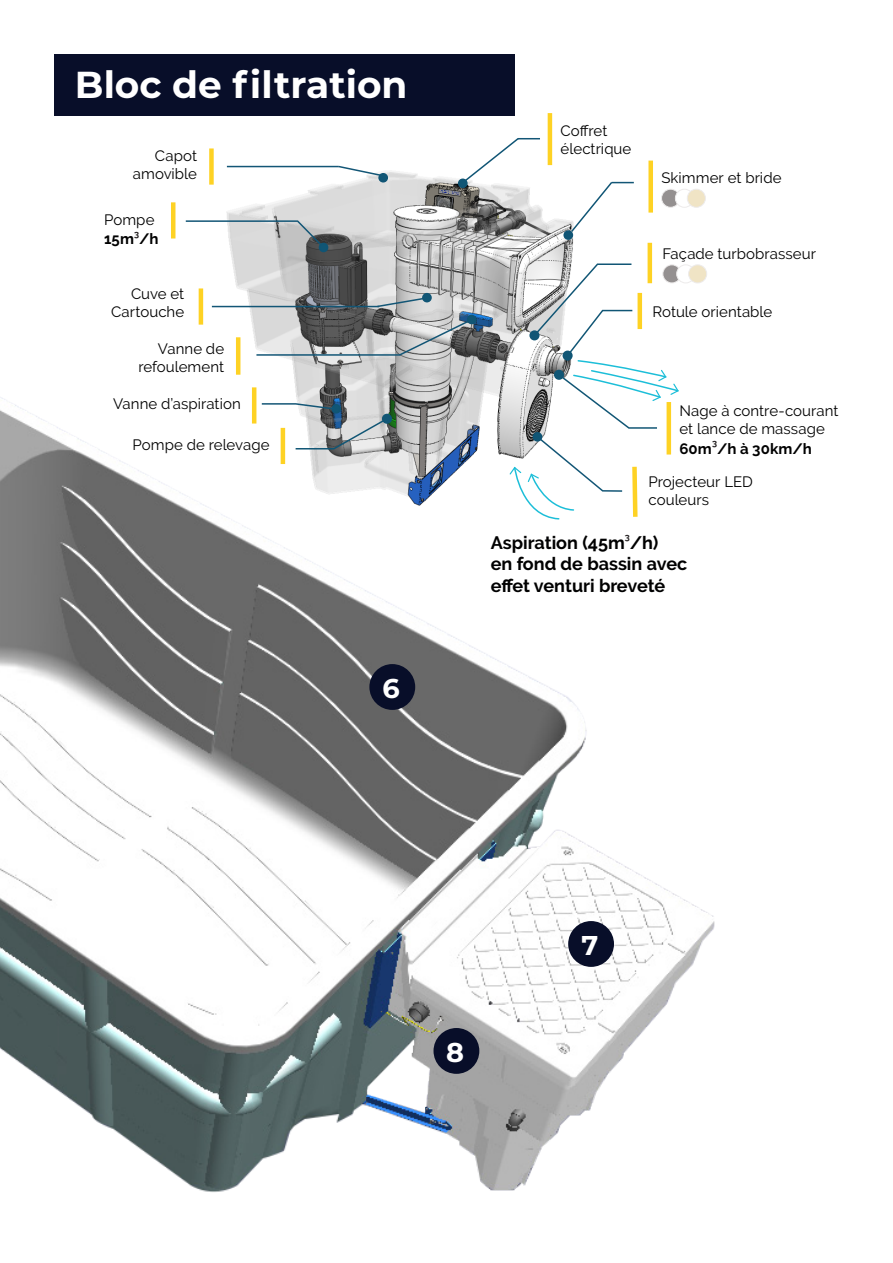
<style>
.page{position:relative;width:893px;height:1263px;background:#fff}
.page>*{position:absolute;margin:0;border:0;box-sizing:border-box;transform-origin:0 0}
.t1{font:700 37.5px "Montserrat";color:#fff}
.t2{font:700 27.15px "Montserrat";color:#fff}
.t3{font:700 18px "Raleway";color:#000001}
.t4{font:15px/18px "Raleway";letter-spacing:.005em;color:#000001;text-align:right}
.t5{font:700 15px "Raleway";letter-spacing:.01em;color:#000001}
.t6{font:700 9px "Raleway";color:#231f20}
</style>
<div class="page">
<img style="left:218px;top:148px;width:447px;height:163px">
<img style="left:0;top:311px;width:715px;height:881px">
<div style="left:369px;top:664px;width:46px;height:46px;background:#080e29;border-radius:50%"></div>
<div style="left:568px;top:921px;width:46px;height:46px;background:#080e29;border-radius:50%"></div>
<div style="left:433px;top:1028px;width:46px;height:46px;background:#080e29;border-radius:50%"></div>
<div style="left:54px;top:54px;width:460px;height:61px;background:#080e29"></div>
<svg style="left:337px;top:165px;width:48px;height:13px"></svg>
<svg style="left:295px;top:219px;width:31px;height:31px"></svg>
<svg style="left:376px;top:297px;width:50px;height:11px"></svg>
<svg style="left:398px;top:316px;width:79px;height:41px;background:#a4a7a9"></svg>
<hr style="left:227px;top:166px;width:112px;height:1px;background:#135676">
<hr style="left:186px;top:220px;width:112px;height:2px;background:#135676">
<hr style="left:212px;top:306px;width:167px;height:1px;background:#135676">
<hr style="left:256px;top:354px;width:144px;height:2px;background:#135676">
<div style="left:209px;top:148px;width:5px;height:37px;background:#fed224"></div>
<hr style="left:199px;top:288px;width:4px;height:37px;background:#fed224">
<hr style="left:252px;top:387px;width:4px;height:36px;background:#fed224">
<hr style="left:648px;top:243px;width:4px;height:40px;background:#fed224">
<hr style="left:171px;top:202px;width:4px;height:36px;background:#fed224">
<div style="left:648px;top:161px;width:5px;height:52px;background:#fed224"></div>
<hr style="left:548px;top:113px;width:4px;height:52px;background:#fed224">
<hr style="left:667px;top:402px;width:4px;height:52px;background:#fed224">
<hr style="left:236px;top:337px;width:4px;height:38px;background:#fed224">
<svg style="left:630px;top:462px;width:10px;height:59px"></svg>
<svg style="left:461px;top:138px;width:79px;height:46px"></svg>
<div style="left:379px;top:174px;width:8px;height:8px;background:#115675;border-radius:50%"></div>
<div style="left:378px;top:173px;width:10px;height:10px;border:2px solid #105575;border-radius:50%"></div>
<div style="left:319px;top:243px;width:9px;height:8px;background:#115675;border-radius:50%"></div>
<div style="left:319px;top:243px;width:9px;height:9px;border:2px solid #105575;border-radius:50%"></div>
<div style="left:423px;top:294px;width:8px;height:8px;background:#115675;border-radius:50%"></div>
<div style="left:422px;top:293px;width:10px;height:9px;border:2px solid #105575;border-radius:50%"></div>
<div style="left:468px;top:315px;width:8px;height:8px;background:#115675;border-radius:50%"></div>
<div style="left:467px;top:315px;width:10px;height:9px;border:2px solid #105575;border-radius:50%"></div>
<div style="left:459px;top:179px;width:8px;height:8px;background:#115675;border-radius:50%"></div>
<div style="left:458px;top:179px;width:10px;height:9px;border:2px solid #105575;border-radius:50%"></div>
<div style="left:533px;top:432px;width:9px;height:10px;border:2px solid #105575;border-radius:50%"></div>
<svg style="left:508px;top:435px;width:116px;height:85px"></svg>
<div style="left:332px;top:405px;width:8px;height:8px;background:#115675;border-radius:50%"></div>
<div style="left:331px;top:404px;width:10px;height:10px;border:2px solid #105575;border-radius:50%"></div>
<svg style="left:260px;top:402px;width:77px;height:9px"></svg>
<svg style="left:570px;top:180px;width:64px;height:54px"></svg>
<div style="left:564px;top:231px;width:8px;height:8px;background:#115675;border-radius:50%"></div>
<div style="left:563px;top:230px;width:10px;height:10px;border:2px solid #105575;border-radius:50%"></div>
<svg style="left:529px;top:330px;width:10px;height:10px"></svg>
<hr style="left:281px;top:428px;width:4px;height:36px;background:#fed224">
<svg style="left:294px;top:417px;width:95px;height:33px;background:#bdc1c4"></svg>
<div style="left:382px;top:414px;width:10px;height:10px;background:#115675;border-radius:50%"></div>
<svg style="left:532px;top:263px;width:148px;height:166px"></svg>
<div style="left:661px;top:189px;width:19px;height:18px;background:#949090;border-radius:50%"></div>
<div style="left:661px;top:189px;width:19px;height:19px;border:1px solid #edebeb;border-radius:50%"></div>
<div style="left:663px;top:265px;width:18px;height:18px;background:#949090;border-radius:50%"></div>
<div style="left:663px;top:265px;width:18px;height:18px;border:1px solid #edebeb;border-radius:50%"></div>
<div style="left:675px;top:189px;width:18px;height:18px;background:#fff;border-radius:50%"></div>
<div style="left:675px;top:189px;width:19px;height:19px;border:1px solid #edebeb;border-radius:50%"></div>
<div style="left:677px;top:265px;width:18px;height:18px;background:#fff;border-radius:50%"></div>
<div style="left:676px;top:265px;width:19px;height:18px;border:1px solid #edebeb;border-radius:50%"></div>
<div style="left:687px;top:189px;width:18px;height:18px;background:#f0e4c5;border-radius:50%"></div>
<div style="left:687px;top:189px;width:19px;height:19px;border:1px solid #edebeb;border-radius:50%"></div>
<div style="left:689px;top:265px;width:18px;height:18px;background:#f0e4c5;border-radius:50%"></div>
<div style="left:688px;top:265px;width:19px;height:18px;border:1px solid #edebeb;border-radius:50%"></div>
<p class="t1" style="left:75px;top:58px;width:334px">Bloc de filtration</p>
<p class="t4" style="left:133px;top:146px;width:66px">Capot amovible</p>
<p class="t4" style="left:104px;top:210px;width:52px">Pompe</p>
<p class="t5" style="left:104px;top:230px;width:56px">15m /h</p>
<p class="t6" style="left:134px;top:228px;width:7px">3</p>
<p class="t4" style="left:111px;top:285px;width:75px">Cuve et<br>Cartouche</p>
<p class="t4" style="left:138px;top:339px;width:87px">Vanne de refoulement</p>
<p class="t4" style="left:113px;top:395px;width:129px">Vanne d’aspiration</p>
<p class="t4" style="left:133px;top:435px;width:138px">Pompe de relevage</p>
<p class="t2" style="left:382px;top:669px;width:19px">6</p>
<p class="t4" style="left:560px;top:121px;width:72px;text-align:left">Coffret électrique</p>
<p class="t4" style="left:661px;top:169px;width:122px">Skimmer et bride</p>
<p class="t4" style="left:663px;top:245px;width:155px">Façade turbobrasseur</p>
<p class="t4" style="left:652px;top:302px;width:121px">Rotule orientable</p>
<p class="t4" style="left:679px;top:402px;width:161px;text-align:left">Nage à contre-courant et lance de massage</p>
<p class="t5" style="left:679px;top:440px;width:134px">60m /h à 30km/h</p>
<p class="t6" style="left:712px;top:438px;width:7px">3</p>
<p class="t4" style="left:648px;top:473px;width:106px">Projecteur LED</p>
<p class="t4" style="left:648px;top:491px;width:62px">couleurs</p>
<p class="t6" style="left:625px;top:531px;width:7px">3</p>
<p class="t3" style="left:491px;top:554px;width:198px">en fond de bassin avec</p>
<p class="t3" style="left:491px;top:575px;width:176px">effet venturi breveté</p>
<p class="t3" style="left:491px;top:532px;width:169px">Aspiration (45m /h)</p>
<p class="t2" style="left:446px;top:1032px;width:19px">8</p>
<p class="t2" style="left:581px;top:926px;width:18px">7</p>
</div>
